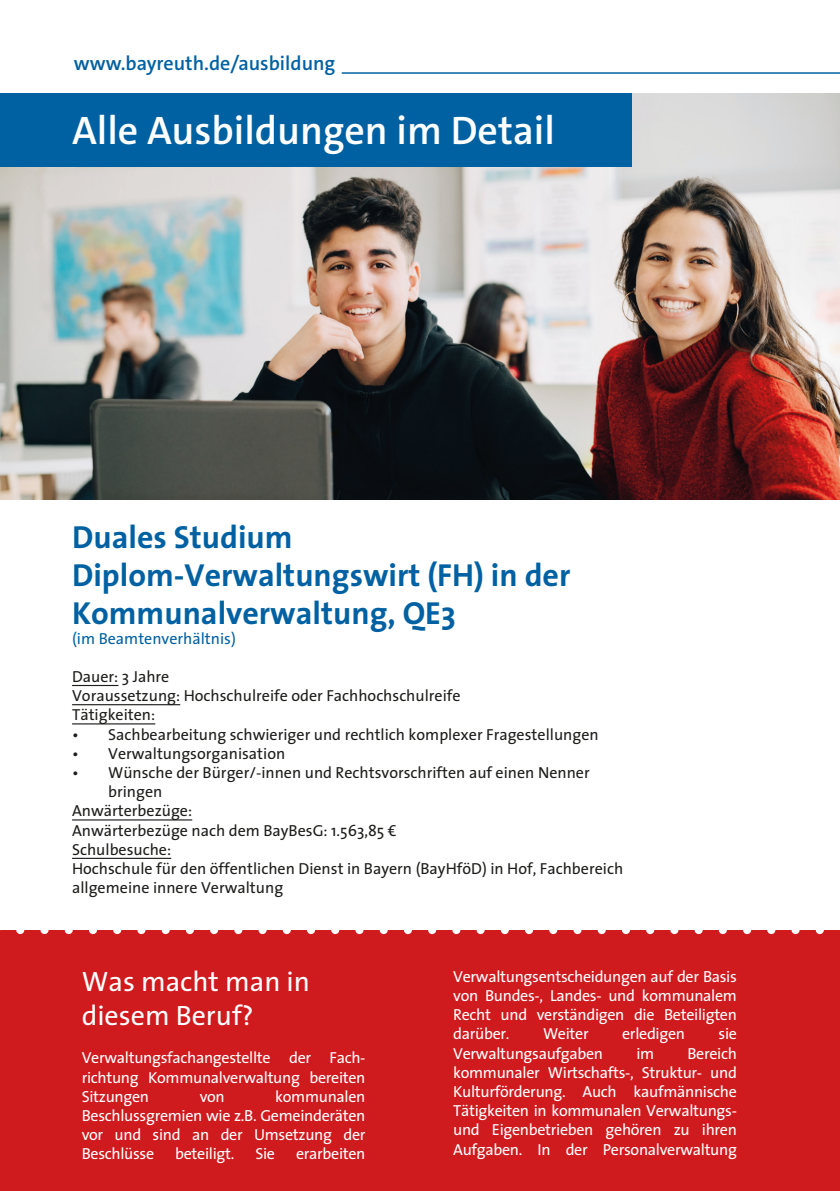
<style>
.page{position:relative;width:840px;height:1191px;background:#fff}
.page>*{position:absolute;margin:0;border:0;box-sizing:border-box;transform-origin:0 0}
.t1{font:600 40px "The Sans";color:#fff}
.t2{font:700 32px/38.4px "The Sans";color:#0061a2}
.t3{font:28px/33.6px "The Sans";color:#fff}
.t4{font:600 20px "The Sans";color:#0061a2}
.t5{font:16px/19.2px "The Sans";letter-spacing:-.02em;color:#fff;text-align:justify}
.t6{font:16px/19.2px "The Sans";color:#1d1d1b}
.t7{font:16px "The Sans";color:#0061a2}
</style>
<div class="page">
<div style="left:0;top:930px;width:839px;height:261px;background:#cf1a1e"></div>
<svg style="left:0;top:930px;width:840px;height:4px"></svg>
<img style="left:0;top:94px;width:839px;height:405px">
<div style="left:0;top:94px;width:631px;height:73px;background:#0061a2"></div>
<hr style="left:341px;top:72px;width:498px;height:2px;background:#0263a3">
<hr style="left:72px;top:685px;width:46px;height:1px;background:#1d1d1b">
<hr style="left:72px;top:704px;width:108px;height:1px;background:#1d1d1b">
<hr style="left:72px;top:723px;width:83px;height:1px;background:#1d1d1b">
<hr style="left:72px;top:819px;width:120px;height:1px;background:#1d1d1b">
<hr style="left:72px;top:857px;width:99px;height:2px;background:#1d1d1b">
<p class="t4" style="left:74px;top:51px;width:263px">www.bayreuth.de/ausbildung</p>
<h1 class="t1" style="left:72px;top:105px;width:484px">Alle Ausbildungen im Detail</h1>
<h2 class="t2" style="left:72px;top:517px;width:499px">Duales Studium<br>Diplom-Verwaltungswirt (FH) in der<br>Kommunalverwaltung, QE3</h2>
<p class="t7" style="left:72px;top:625px;width:165px">(im Beamtenverhältnis)</p>
<p class="t6" style="left:72px;top:666px;width:390px">Dauer: 3 Jahre<br>Voraussetzung: Hochschulreife oder Fachhochschulreife<br>Tätigkeiten:</p>
<p class="t6" style="left:72px;top:724px;width:528px">• Sachbearbeitung schwieriger und rechtlich komplexer Fragestellungen</p>
<p class="t6" style="left:72px;top:743px;width:215px">• Verwaltungsorganisation</p>
<p class="t6" style="left:72px;top:762px;width:519px">• Wünsche der Bürger/-innen und Rechtsvorschriften auf einen Nenner</p>
<p class="t6" style="left:108px;top:781px;width:56px">bringen</p>
<p class="t6" style="left:72px;top:801px;width:122px">Anwärterbezüge:</p>
<p class="t6" style="left:72px;top:820px;width:326px">Anwärterbezüge nach dem BayBesG: 1.563,85 €</p>
<p class="t6" style="left:72px;top:839px;width:101px">Schulbesuche:</p>
<p class="t6" style="left:72px;top:858px;width:552px">Hochschule für den öffentlichen Dienst in Bayern (BayHföD) in Hof, Fachbereich</p>
<p class="t6" style="left:72px;top:877px;width:212px">allgemeine innere Verwaltung</p>
<h3 class="t3" style="left:82px;top:964px;width:230px">Was macht man in diesem Beruf?</h3>
<p class="t5" style="left:82px;top:1047px;width:285px">Verwaltungsfachangestellte der Fach&shy;richtung Kommunalverwaltung bereiten Sitzungen</p>
<p class="t5" style="left:82px;top:1086px;width:285px;text-indent:193px">kommunalen Beschlussgremien wie z.B. Gemeinderäten vor und sind an der Umsetzung der Beschlüsse</p>
<p class="t5" style="left:199px;top:1086px;width:27px">von</p>
<p class="t5" style="left:175px;top:1143px;width:61px">beteiligt.</p>
<p class="t5" style="left:255px;top:1143px;width:21px">Sie</p>
<p class="t5" style="left:296px;top:1143px;width:71px">erarbeiten</p>
<p class="t5" style="left:453px;top:966px;width:285px">Verwaltungsentscheidungen auf der Basis von Bundes-, Landes- und kommunalem Recht und verständigen die Beteiligten darüber.</p>
<p class="t5" style="left:542px;top:1023px;width:47px">Weiter</p>
<p class="t5" style="left:621px;top:1023px;width:64px">erledigen</p>
<p class="t5" style="left:718px;top:1023px;width:20px">sie</p>
<p class="t5" style="left:453px;top:1043px;width:151px">Verwaltungsaufgaben</p>
<p class="t5" style="left:636px;top:1043px;width:19px">im</p>
<p class="t5" style="left:453px;top:1043px;width:285px;text-indent:234px">Bereich kommunaler Wirtschafts-, Struktur- und Kulturförderung. Auch kaufmännische Tätigkeiten in kommunalen Verwaltungs&shy;und Eigenbetrieben gehören zu ihren Aufgaben. In der Personalverwaltung</p>
</div>
